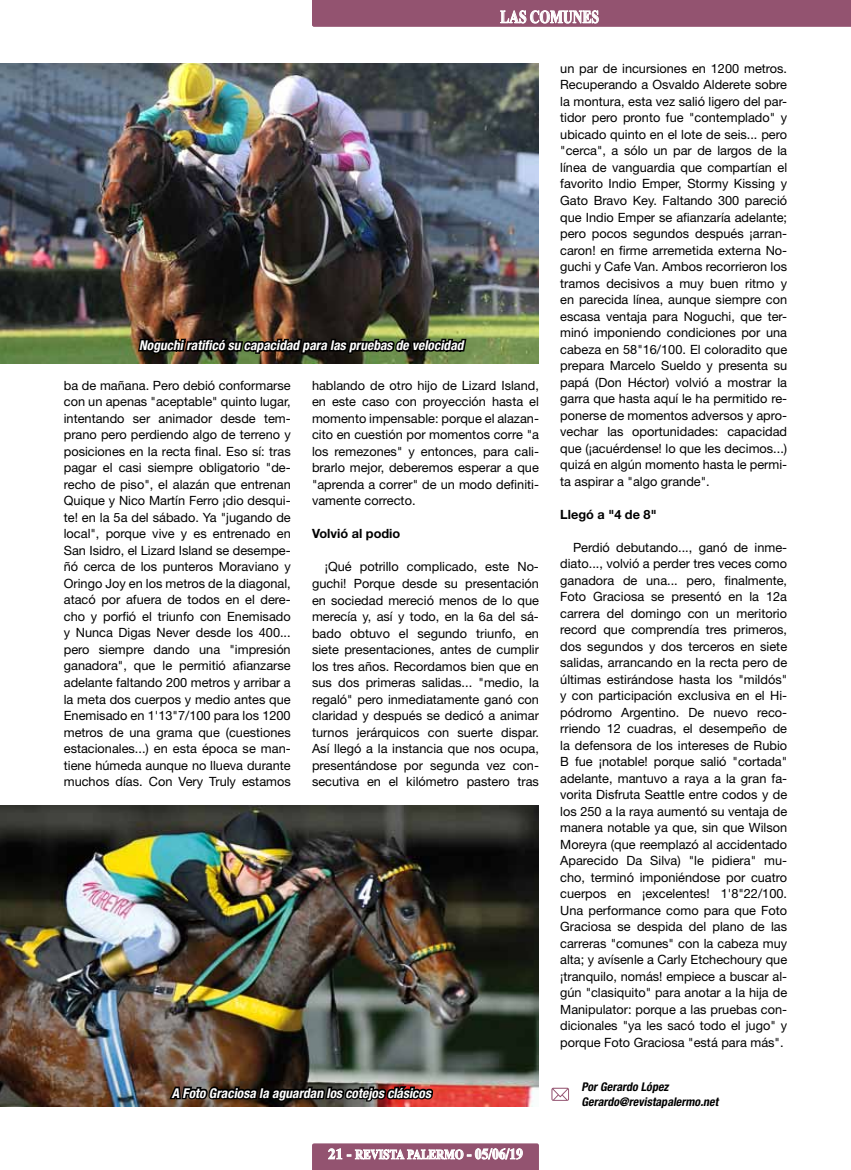
<style>
.page{position:relative;width:851px;height:1170px;background:#fff}
.page>*{position:absolute;margin:0;border:0;box-sizing:border-box;transform-origin:0 0}
.t1{font:700 18px "Times New Roman";color:#fff;scale:.75 1}
.t2{font:italic 700 condensed 13.5px "Helvetica Neue LT Std";color:#fff}
.t3{font:700 13.5px "Times New Roman";color:#fff;scale:.83 1}
.t4{font:12.75px/16.5px "Helvetica Neue LT Std";color:#000;text-align:justify}
.t5{font:700 12.75px "Helvetica Neue LT Std";color:#000}
.t6{font:italic 700 condensed 12px/15px "Helvetica Neue LT Std";color:#000}
.s1{font-size:15px}
</style>
<div class="page">
<svg style="left:312px;top:1143px;width:227px;height:26px;background:#a7738a"></svg>
<svg style="left:312px;top:0;width:538px;height:27px;background:#985b76"></svg>
<img style="left:0;top:63px;width:539px;height:301px">
<img style="left:0;top:805px;width:539px;height:301px">
<svg style="left:551px;top:1087px;width:18px;height:13px"></svg>
<img style="left:136px;top:307px;width:332px;height:57px">
<img style="left:168px;top:934px;width:266px;height:173px">
<h1 class="t1" style="left:500px;top:4px;width:133px">LAS COMUNES</h1>
<p class="t2" style="left:139px;top:337px;width:329px">Noguchiratificó su capacidad para las pruebas de velocidad</p>
<p class="t4" style="left:64px;top:377px;width:228px">ba de mañana. Pero debió conformarse con un apenas "aceptable" quinto lugar, intentando ser animador desde tem&shy;prano pero perdiendo algo de terreno y posiciones en la recta final. Eso sí: tras pagar el casi siempre obligatorio "de&shy;recho de piso", el alazán que entrenan Quique y Nico Martín Ferro ¡dio desqui&shy;te! en la 5a del sábado. Ya "jugando de local", porque vive y es entrenado en San Isidro, el Lizard Island se desempe&shy;ñó cerca de los punteros Moraviano y Oringo Joy en los metros de la diagonal, atacó por afuera de todos en el dere&shy;cho y porfió el triunfo con Enemisado y Nunca Digas Never desde los 400... pero siempre dando una "impresión ganadora", que le permitió afianzarse adelante faltando 200 metros y arribar a la meta dos cuerpos y medio antes que Enemisado en 1'13"7/100 para los 1200 metros de una grama que (cuestiones estacionales...) en esta época se man&shy;tiene húmeda aunque no llueva durante muchos días. Con Very Truly estamos</p>
<p class="t4" style="left:312px;top:377px;width:228px">hablando de otro hijo de Lizard Island, en este caso con proyección hasta el momento impensable: porque el alazan&shy;cito en cuestión por momentos corre "a los remezones" y entonces, para cali&shy;brarlo mejor, deberemos esperar a que "aprenda a correr" de un modo definiti&shy;vamente correcto.</p>
<p class="t5" style="left:312px;top:526px;width:90px">Volvió al podio</p>
<p class="t4" style="left:312px;top:558px;width:228px;text-indent:13px">¡Qué potrillo complicado, este No&shy;guchi! Porque desde su presentación en sociedad mereció menos de lo que merecía y, así y todo, en la 6a del sá&shy;bado obtuvo el segundo triunfo, en siete presentaciones, antes de cumplir los tres años. Recordamos bien que en sus dos primeras salidas... "medio, la regaló" pero inmediatamente ganó con claridad y después se dedicó a animar turnos jerárquicos con suerte dispar.<br>Así llegó a la instancia que nos ocupa, presentándose por segunda vez con&shy;secutiva en el kilómetro pastero tras</p>
<p class="t2" style="left:172px;top:1084px;width:263px">A Foto Graciosa la aguardan los cotejos clásicos</p>
<p class="t3" style="left:328px;top:1144px;width:236px"><span class="s1">21 -</span> REVISTA PALERMO <span class="s1">- 05/06/19</span></p>
<p class="t4" style="left:560px;top:60px;width:228px">un par de incursiones en 1200 metros.<br>Recuperando a Osvaldo Alderete sobre la montura, esta vez salió ligero del par&shy;tidor pero pronto fue "contemplado" y ubicado quinto en el lote de seis... pero "cerca", a sólo un par de largos de la línea de vanguardia que compartían el favorito Indio Emper, Stormy Kissing y Gato Bravo Key. Faltando 300 pareció que Indio Emper se afianzaría adelante; pero pocos segundos después ¡arran&shy;caron! en firme arremetida externa No&shy;guchi y Cafe Van. Ambos recorrieron los tramos decisivos a muy buen ritmo y en parecida línea, aunque siempre con escasa ventaja para Noguchi, que ter&shy;minó imponiendo condiciones por una cabeza en 58"16/100. El coloradito que prepara Marcelo Sueldo y presenta su papá (Don Héctor) volvió a mostrar la garra que hasta aquí le ha permitido re&shy;ponerse de momentos adversos y apro&shy;vechar las oportunidades: capacidad que (¡acuérdense! lo que les decimos...) quizá en algún momento hasta le permi&shy;ta aspirar a "algo grande".</p>
<p class="t5" style="left:560px;top:506px;width:98px">Llegó a "4 de 8"</p>
<p class="t4" style="left:560px;top:538px;width:228px;text-indent:13px">Perdió debutando..., ganó de inme&shy;diato..., volvió a perder tres veces como ganadora de una... pero, finalmente, Foto Graciosa se presentó en la 12a carrera del domingo con un meritorio record que comprendía tres primeros, dos segundos y dos terceros en siete salidas, arrancando en la recta pero de últimas estirándose hasta los "mildós" y con participación exclusiva en el Hi&shy;pódromo Argentino. De nuevo reco&shy;rriendo 12 cuadras, el desempeño de la defensora de los intereses de Rubio B fue ¡notable! porque salió "cortada" adelante, mantuvo a raya a la gran fa&shy;vorita Disfruta Seattle entre codos y de los 250 a la raya aumentó su ventaja de manera notable ya que, sin que Wilson Moreyra (que reemplazó al accidentado Aparecido Da Silva) "le pidiera" mu&shy;cho, terminó imponiéndose por cuatro cuerpos en ¡excelentes! 1'8"22/100.<br>Una performance como para que Foto Graciosa se despida del plano de las carreras "comunes" con la cabeza muy alta; y avísenle a Carly Etchechoury que ¡tranquilo, nomás! empiece a buscar al&shy;gún "clasiquito" para anotar a la hija de Manipulator: porque a las pruebas con&shy;dicionales "ya les sacó todo el jugo" y porque Foto Graciosa "está para más".</p>
<p class="t6" style="left:581px;top:1078px;width:141px">PorGerardo López<br>Gerardo@revistapalermo.net</p>
</div>
